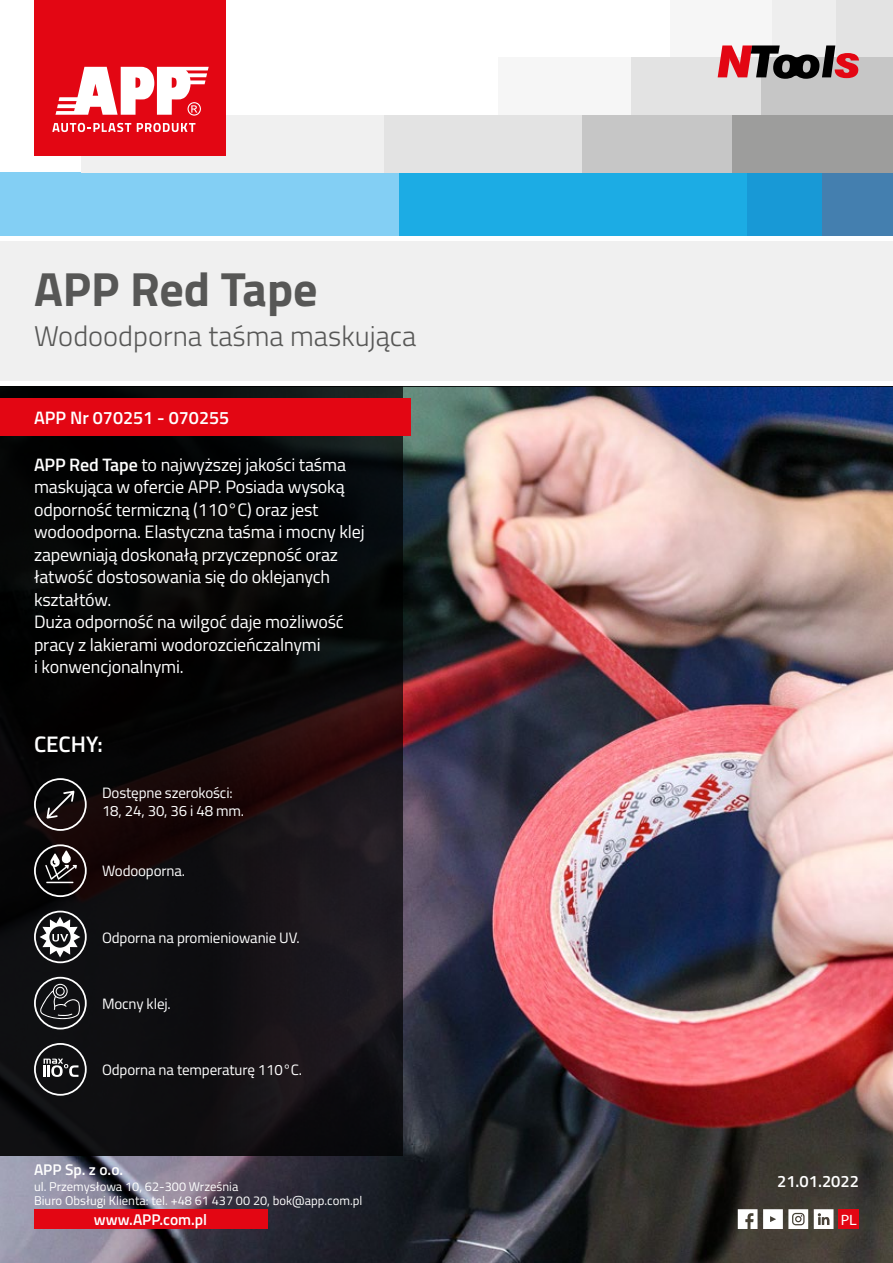
<style>
.page{position:relative;width:893px;height:1263px;background:#fff}
.page>*{position:absolute;margin:0;border:0;box-sizing:border-box;transform-origin:0 0}
.t1{font:700 48px "Titillium";color:#575756}
.t2{font:300 28.5px "Titillium";color:#575756}
.t3{font:600 22.5px "Titillium";color:#fff}
.t4{font:18px/22.5px "Titillium";letter-spacing:-.01em;color:#fff}
.t5{font:600 18px "Titillium";color:#fff}
.t6{font:600 16.5px "Titillium";color:#fff}
.t7{font:600 15.45px "Titillium";color:#fff}
.t8{font:15px/18px "Titillium";letter-spacing:-.01em;color:#fff}
.t9{font:semi-expanded 15px "Myriad Pro";color:#fff}
.t10{font:12.75px/14.1px "Titillium";color:#fff}
.s1{font-weight:600}
</style>
<div class="page">
<div style="left:727px;top:172px;width:97px;height:64px;background:#1899d6"></div>
<div style="left:398px;top:172px;width:348px;height:64px;background:#1cace4"></div>
<div style="left:0;top:172px;width:399px;height:64px;background:#83cff4"></div>
<div style="left:830px;top:0;width:63px;height:57px;background:#e3e3e3"></div>
<div style="left:746px;top:0;width:90px;height:57px;background:#eee"></div>
<div style="left:670px;top:0;width:101px;height:57px;background:#f6f6f6"></div>
<div style="left:761px;top:57px;width:132px;height:58px;background:#c6c6c6"></div>
<div style="left:629px;top:57px;width:132px;height:58px;background:#e3e3e3"></div>
<div style="left:499px;top:57px;width:132px;height:58px;background:#f6f6f6"></div>
<div style="left:822px;top:172px;width:71px;height:64px;background:#447faf"></div>
<div style="left:732px;top:115px;width:161px;height:57px;background:#9d9d9c"></div>
<div style="left:383px;top:115px;width:205px;height:57px;background:#e3e3e3"></div>
<div style="left:81px;top:115px;width:302px;height:57px;background:#f0f0f0"></div>
<div style="left:583px;top:115px;width:149px;height:57px;background:#c6c6c6"></div>
<div style="left:35px;top:0;width:191px;height:156px;background:#e30613"></div>
<svg style="left:52px;top:123px;width:79px;height:9px"></svg>
<svg style="left:137px;top:123px;width:58px;height:9px"></svg>
<svg style="left:55px;top:67px;width:154px;height:49px"></svg>
<img style="left:0;top:386px;width:893px;height:877px">
<svg style="left:0;top:386px;width:403px;height:770px;background:#0d0a0c"></svg>
<div style="left:0;top:236px;width:893px;height:146px;background:#f0f0f0"></div>
<hr style="left:0;top:236px;width:893px;height:4px;background:#fff">
<div style="left:0;top:399px;width:411px;height:37px;background:#e30613"></div>
<svg style="left:718px;top:45px;width:141px;height:34px"></svg>
<svg style="left:738px;top:1209px;width:19px;height:20px"></svg>
<svg style="left:763px;top:1209px;width:45px;height:20px"></svg>
<svg style="left:814px;top:1209px;width:19px;height:20px"></svg>
<div style="left:34px;top:1209px;width:233px;height:20px;background:#e30613"></div>
<div style="left:838px;top:1209px;width:21px;height:20px;background:#e30613"></div>
<svg style="left:34px;top:911px;width:53px;height:52px"></svg>
<svg style="left:34px;top:844px;width:53px;height:53px;background:#3f3939"></svg>
<svg style="left:34px;top:778px;width:53px;height:53px;background:#322c2d"></svg>
<svg style="left:34px;top:1043px;width:53px;height:53px;background:#3d3e3f"></svg>
<svg style="left:34px;top:977px;width:53px;height:52px;background:#393a3c"></svg>
<h1 class="t1" style="left:34px;top:252px;width:285px">APP Red Tape</h1>
<h2 class="t2" style="left:34px;top:316px;width:384px">Wodoodporna taśma maskująca</h2>
<p class="t5" style="left:34px;top:404px;width:197px">APP Nr 070251 - 070255</p>
<p class="t4" style="left:34px;top:452px;width:332px"><span class="s1">APP Red Tape</span> to najwyższej jakości taśma maskująca w ofercie APP. Posiada wysoką odporność termiczną (110°C) oraz jest wodoodporna. Elastyczna taśma i mocny klej zapewniają doskonałą przyczepność oraz łatwość dostosowania się do oklejanych kształtów.<br>Duża odporność na wilgoć daje możliwość pracy z lakierami wodorozcieńczalnymi<br>i konwencjonalnymi.</p>
<p class="t3" style="left:34px;top:727px;width:70px">CECHY:</p>
<p class="t8" style="left:102px;top:783px;width:144px">Dostępne szerokości:<br>18, 24, 30, 36 i 48 mm.</p>
<p class="t8" style="left:102px;top:861px;width:85px">Wodooporna.</p>
<p class="t8" style="left:102px;top:927px;width:199px">Odporna na promieniowanie UV.</p>
<p class="t8" style="left:102px;top:994px;width:70px">Mocny klej.</p>
<p class="t8" style="left:102px;top:1060px;width:202px">Odporna na temperaturę 110°C.</p>
<p class="t7" style="left:34px;top:1158px;width:91px">APP Sp. z o.o.</p>
<p class="t10" style="left:34px;top:1179px;width:330px">ul. Przemysłowa 10, 62-300 Września<br>Biuro Obsługi Klienta: tel. +48 61 437 00 20, bok@app.com.pl</p>
<p class="t7" style="left:94px;top:1208px;width:115px">www.APP.com.pl</p>
<p class="t9" style="left:841px;top:1210px;width:18px">PL</p>
<p class="t6" style="left:777px;top:1169px;width:83px">21.01.2022</p>
</div>
